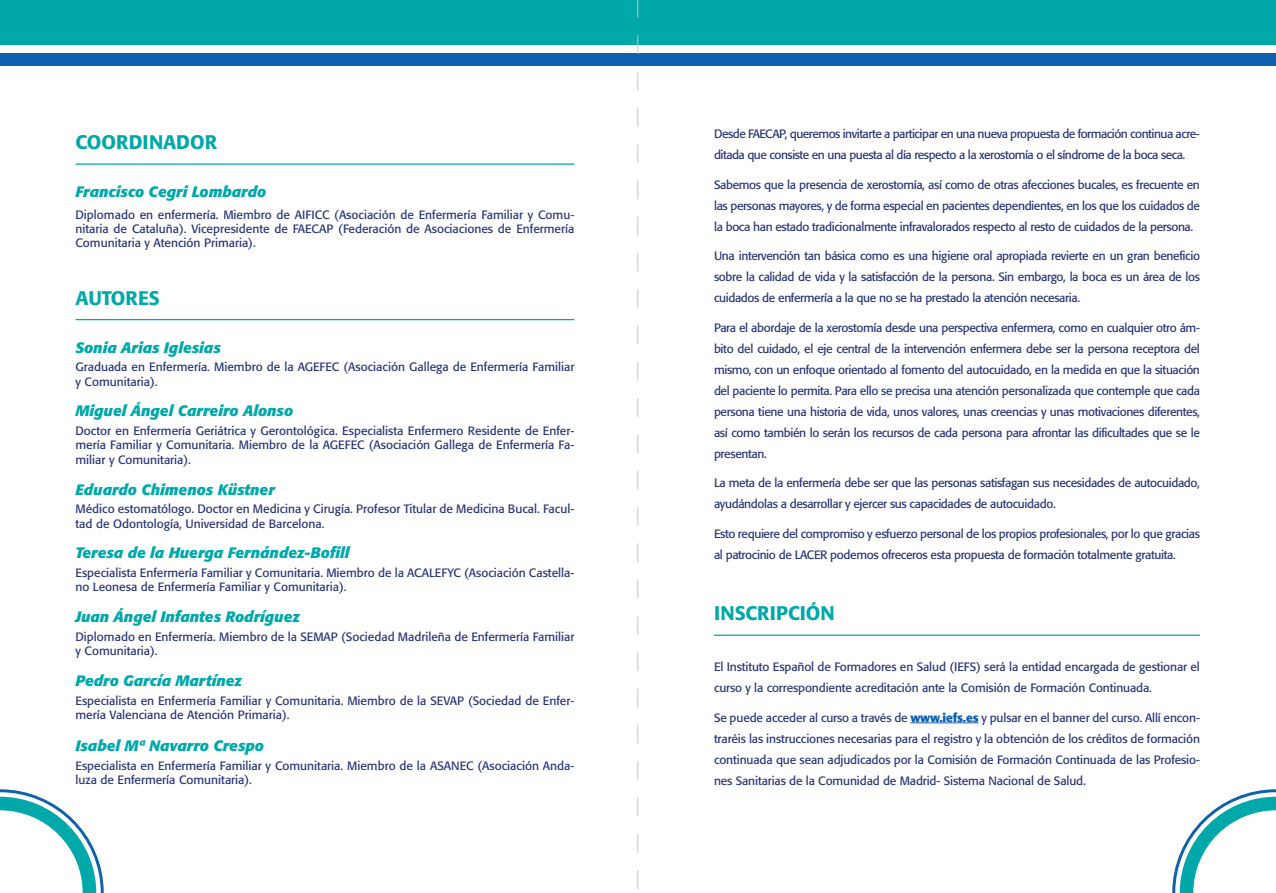
<style>
.page{position:relative;width:1276px;height:893px;background:#fff}
.page>*{position:absolute;margin:0;border:0;box-sizing:border-box;transform-origin:0 0}
.t1{font:500 19.5px "Formata";color:#00a8aa}
.t2{font:italic 700 15px "Formata";color:#00a8aa}
.t3{font:12px/21px "Formata";letter-spacing:-.01em;color:#283478}
.t4{font:12px/21px "Formata";letter-spacing:-.03em;color:#283478}
.t5{font:12px/21px "Formata";letter-spacing:-.04em;color:#283478}
.s1{font-weight:700;color:#0e61ac}
</style>
<div class="page">
<hr style="left:714px;top:635px;width:486px;height:1px;background:#00a8aa">
<hr style="left:910px;top:722px;width:68px;height:1px;background:#0e61ac">
<hr style="left:75px;top:163px;width:499px;height:2px;background:#00a8aa">
<hr style="left:75px;top:319px;width:499px;height:1px;background:#00a8aa">
<div style="left:0;top:53px;width:1276px;height:13px;background:#0e61ac"></div>
<div style="left:0;top:0;width:1276px;height:45px;background:#00a8aa"></div>
<svg style="left:1172px;top:789px;width:104px;height:104px"></svg>
<svg style="left:0;top:789px;width:104px;height:104px"></svg>
<svg style="left:637px;top:0;width:1px;height:889px"></svg>
<h1 class="t1" style="left:75px;top:130px;width:143px">COORDINADOR</h1>
<p class="t2" style="left:75px;top:182px;width:192px">Francisco Cegri Lombardo</p>
<p class="t3" style="left:75px;top:207px;width:500px;line-height:14.4px;text-align:justify">Diplomado en enfermería. Miembro de AIFICC (Asociación de Enfermería Familiar y Comu&shy;nitaria de Cataluña). Vicepresidente de FAECAP (Federación de Asociaciones de Enfermería Comunitaria y Atención Primaria).</p>
<h1 class="t1" style="left:75px;top:286px;width:86px">AUTORES</h1>
<p class="t2" style="left:75px;top:338px;width:147px">Sonia Arias Iglesias</p>
<p class="t3" style="left:75px;top:360px;width:500px;line-height:14.4px">Graduada en Enfermería. Miembro de la AGEFEC (Asociación Gallega de Enfermería Familiar y Comunitaria).</p>
<p class="t2" style="left:75px;top:402px;width:219px">Miguel Ángel Carreiro Alonso</p>
<p class="t3" style="left:75px;top:424px;width:500px;line-height:14.4px;text-align:justify">Doctor en Enfermería Geriátrica y Gerontológica. Especialista Enfermero Residente de Enfer&shy;mería Familiar y Comunitaria. Miembro de la AGEFEC (Asociación Gallega de Enfermería Fa&shy;miliar y Comunitaria).</p>
<p class="t2" style="left:75px;top:480px;width:201px">Eduardo Chimenos Küstner</p>
<p class="t3" style="left:75px;top:502px;width:500px;line-height:14.4px">Médico estomatólogo. Doctor en Medicina y Cirugía. Profesor Titular de Medicina Bucal. Facul&shy;tad de Odontología, Universidad de Barcelona.</p>
<p class="t2" style="left:75px;top:544px;width:276px">Teresa de la Huerga Fernández-Bofill</p>
<p class="t3" style="left:75px;top:566px;width:500px;line-height:14.4px">Especialista Enfermería Familiar y Comunitaria. Miembro de la ACALEFYC (Asociación Castella&shy;no Leonesa de Enfermería Familiar y Comunitaria).</p>
<p class="t2" style="left:75px;top:608px;width:226px">Juan Ángel Infantes Rodríguez</p>
<p class="t3" style="left:75px;top:629px;width:500px;line-height:14.4px">Diplomado en Enfermería. Miembro de la SEMAP (Sociedad Madrileña de Enfermería Familiar y Comunitaria).</p>
<p class="t2" style="left:75px;top:671px;width:168px">Pedro García Martínez</p>
<p class="t3" style="left:75px;top:693px;width:500px;line-height:14.4px">Especialista en Enfermería Familiar y Comunitaria. Miembro de la SEVAP (Sociedad de Enfer&shy;mería Valenciana de Atención Primaria).</p>
<p class="t2" style="left:75px;top:737px;width:190px">Isabel Mª Navarro Crespo</p>
<p class="t3" style="left:75px;top:758px;width:500px;line-height:14.4px">Especialista en Enfermería Familiar y Comunitaria. Miembro de la ASANEC (Asociación Anda&shy;luza de Enfermería Comunitaria).</p>
<p class="t5" style="left:714px;top:123px;width:487px">Desde FAECAP, queremos invitarte a participar en una nueva propuesta de formación continua acre&shy;ditada que consiste en una puesta al día respecto a la xerostomía o el síndrome de la boca seca.</p>
<p class="t3" style="left:714px;top:174px;width:487px;text-align:justify">Sabemos que la presencia de xerostomía, así como de otras afecciones bucales, es frecuente en las personas mayores, y de forma especial en pacientes dependientes, en los que los cuidados de la boca han estado tradicionalmente infravalorados respecto al resto de cuidados de la persona.</p>
<p class="t3" style="left:714px;top:245px;width:487px;text-align:justify">Una intervención tan básica como es una higiene oral apropiada revierte en un gran beneficio sobre la calidad de vida y la satisfacción de la persona. Sin embargo, la boca es un área de los cuidados de enfermería a la que no se ha prestado la atención necesaria.</p>
<p class="t3" style="left:714px;top:317px;width:487px;text-align:justify">Para el abordaje de la xerostomía desde una perspectiva enfermera, como en cualquier otro ám&shy;bito del cuidado, el eje central de la intervención enfermera debe ser la persona receptora del mismo, con un enfoque orientado al fomento del autocuidado, en la medida en que la situación del paciente lo permita. Para ello se precisa una atención personalizada que contemple que cada persona tiene una historia de vida, unos valores, unas creencias y unas motivaciones diferentes, así como también lo serán los recursos de cada persona para afrontar las dificultades que se le presentan.</p>
<p class="t4" style="left:714px;top:472px;width:487px">La meta de la enfermería debe ser que las personas satisfagan sus necesidades de autocuidado, ayudándolas a desarrollar y ejercer sus capacidades de autocuidado.</p>
<p class="t4" style="left:714px;top:523px;width:487px">Esto requiere del compromiso y esfuerzo personal de los propios profesionales, por lo que gracias al patrocinio de LACER podemos ofreceros esta propuesta de formación totalmente gratuita.</p>
<h1 class="t1" style="left:714px;top:601px;width:122px">INSCRIPCIÓN</h1>
<p class="t3" style="left:714px;top:656px;width:487px">El Instituto Español de Formadores en Salud (IEFS) será la entidad encargada de gestionar el curso y la correspondiente acreditación ante la Comisión de Formación Continuada.</p>
<p class="t3" style="left:714px;top:707px;width:487px;text-align:justify">Se puede acceder al curso a través de <span class="s1">www.iefs.es</span> y pulsar en el banner del curso. Allí encon&shy;traréis las instrucciones necesarias para el registro y la obtención de los créditos de formación continuada que sean adjudicados por la Comisión de Formación Continuada de las Profesio&shy;nes Sanitarias de la Comunidad de Madrid- Sistema Nacional de Salud.</p>
</div>
